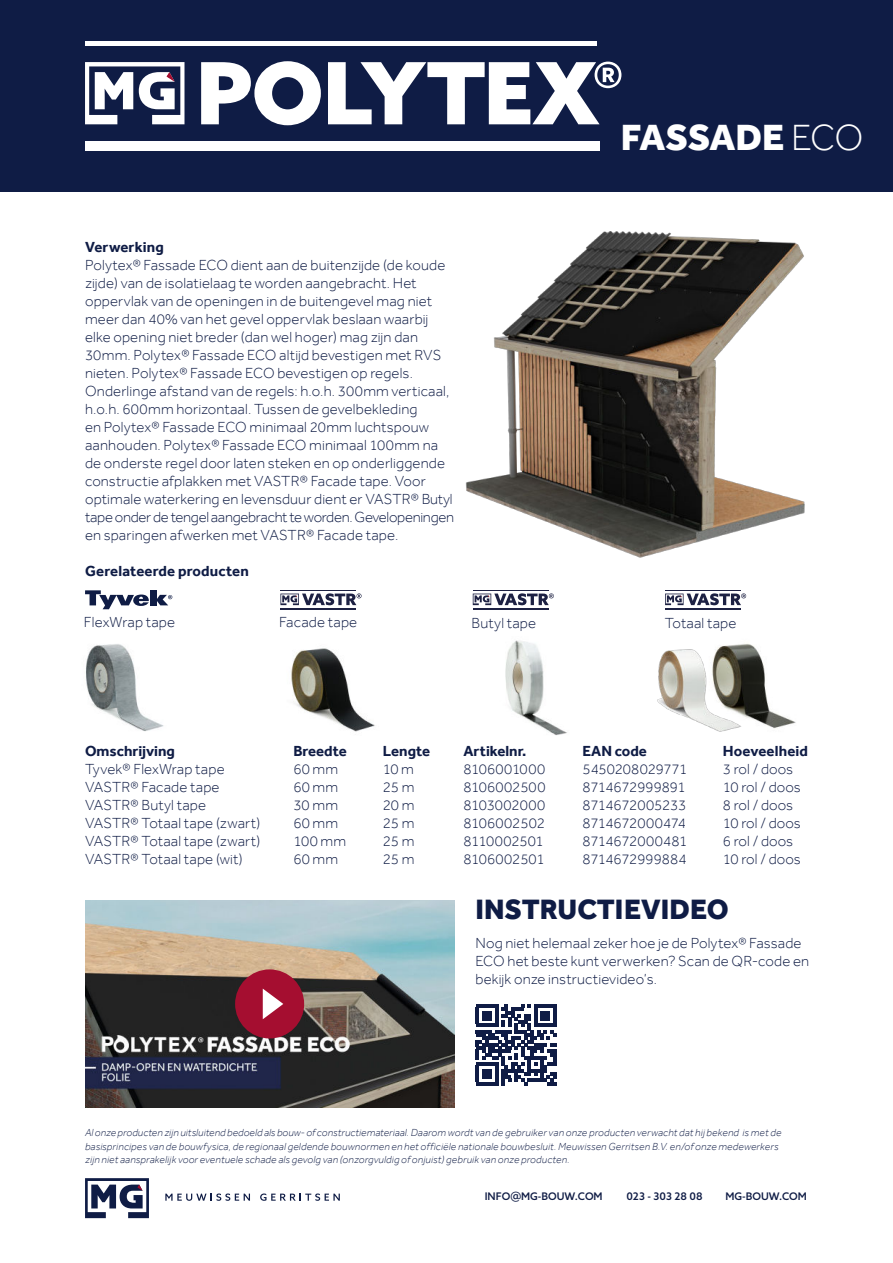
<style>
.page{position:relative;width:893px;height:1263px;background:#fff}
.page>*{position:absolute;margin:0;border:0;box-sizing:border-box;transform-origin:0 0}
.t1{font:800 37.5px "Effra";color:#fff}
.t2{font:800 28.8px "Effra";color:#0f1c45}
.t3{font:300 15px/18px "Effra";letter-spacing:.01em;color:#0f1c45}
.t4{font:700 15px "Effra";color:#0f1c45}
.t5{font:300 15px "Effra";letter-spacing:-.01em;color:#0f1c45}
.t6{font:300 15px "Effra";letter-spacing:-.02em;color:#0f1c45}
.t7{font:italic 300 10.5px/13.5px "Effra";letter-spacing:.02em;color:#0f1c45}
.t8{font:500 10.5px "Azo Sans";color:#0f1c45}
.s1{font-weight:300}
.s2{font-size:13.5px}
</style>
<div class="page">
<div style="left:0;top:0;width:893px;height:191px;background:#0f1c45"></div>
<div style="left:85px;top:141px;width:515px;height:9px;background:#fff"></div>
<hr style="left:85px;top:41px;width:511px;height:4px;background:#fff">
<svg style="left:201px;top:61px;width:120px;height:64px"></svg>
<svg style="left:328px;top:62px;width:293px;height:62px"></svg>
<svg style="left:85px;top:62px;width:99px;height:62px"></svg>
<svg style="left:280px;top:593px;width:82px;height:12px"></svg>
<hr style="left:280px;top:608px;width:76px;height:2px;background:#1d2143">
<hr style="left:280px;top:590px;width:76px;height:1px;background:#1d2143">
<svg style="left:85px;top:590px;width:64px;height:19px"></svg>
<div style="left:150px;top:590px;width:6px;height:15px;background:#0f1c45"></div>
<svg style="left:156px;top:595px;width:16px;height:10px"></svg>
<svg style="left:473px;top:593px;width:81px;height:12px"></svg>
<hr style="left:473px;top:608px;width:76px;height:2px;background:#1d2143">
<hr style="left:473px;top:590px;width:76px;height:1px;background:#1d2143">
<svg style="left:665px;top:593px;width:81px;height:12px"></svg>
<hr style="left:665px;top:608px;width:76px;height:2px;background:#1d2143">
<hr style="left:665px;top:590px;width:76px;height:1px;background:#1d2143">
<img style="left:465px;top:231px;width:340px;height:327px">
<img style="left:291px;top:648px;width:84px;height:84px">
<img style="left:505px;top:640px;width:62px;height:95px">
<img style="left:86px;top:644px;width:78px;height:87px">
<img style="left:746px;top:643px;width:50px;height:86px">
<img style="left:657px;top:644px;width:89px;height:88px">
<img style="left:85px;top:900px;width:369px;height:208px">
<svg style="left:476px;top:1004px;width:80px;height:81px"></svg>
<hr style="left:476px;top:1082px;width:22px;height:3px;background:#0f1c45">
<div style="left:482px;top:1069px;width:10px;height:10px;background:#0f1c45"></div>
<svg style="left:165px;top:1193px;width:85px;height:8px"></svg>
<svg style="left:260px;top:1193px;width:80px;height:8px"></svg>
<svg style="left:85px;top:1178px;width:64px;height:40px"></svg>
<div style="left:235px;top:969px;width:69px;height:69px;background:#a50e30;border-radius:50%"></div>
<svg style="left:263px;top:989px;width:20px;height:30px"></svg>
<h1 class="t1" style="left:621px;top:122px;width:244px">FASSADE <span class="s1">ECO</span></h1>
<p class="t4" style="left:85px;top:241px;width:80px">Verwerking</p>
<p class="t3" style="left:85px;top:256px;width:371px">Polytex® Fassade ECO dient aan de buitenzijde (de koude zijde) van de isolatielaag te worden aangebracht. Het oppervlak van de openingen in de buitengevel mag niet meer dan 40% van het gevel oppervlak be slaan waarbij elke opening niet breder (dan wel ho ger) mag zijn dan 30mm. Polytex® Fassade ECO altijd bevestigen met RVS nieten. Polytex® Fassade ECO bevestigen op regels.<br>Onderlinge afstand van de regels: h.o.h. 300mm verticaal, h.o.h. 600mm horizontaal. Tussen de gevelbekleding<br>en Polytex® Fassade ECO minimaal 20mm luchtspouw aanhouden. Polytex® Fassade ECO minimaal 100mm na de on derste regel door laten steken en op onderliggende constructie afplakken met VASTR® Facade tape. Voor optimale waterkering en levensduur dient er VASTR® Butyl tape onder de tengel aangebracht te worden. Gevelopeningen en sparingen afwerken met VASTR® Facade tape.</p>
<p class="t4" style="left:85px;top:565px;width:165px">Gerelateerde producten</p>
<p class="t3" style="left:84px;top:614px;width:93px">FlexWrap tape</p>
<p class="t3" style="left:279px;top:614px;width:80px">Facade tape</p>
<p class="t3" style="left:472px;top:615px;width:66px">Butyl tape</p>
<p class="t3" style="left:665px;top:614px;width:73px">Totaal tape</p>
<p class="t4" style="left:85px;top:742px;width:91px">Omschrijving</p>
<p class="t4" style="left:293px;top:745px;width:55px">Breedte</p>
<p class="t4" style="left:383px;top:745px;width:49px">Lengte</p>
<p class="t4" style="left:463px;top:745px;width:64px">Artikelnr.</p>
<p class="t4" style="left:583px;top:745px;width:66px">EAN code</p>
<p class="t4" style="left:723px;top:745px;width:87px">Hoeveelheid</p>
<p class="t3" style="left:85px;top:761px;width:141px">Tyvek® FlexWrap tape</p>
<p class="t3" style="left:293px;top:761px;width:46px">60 mm</p>
<p class="t3" style="left:383px;top:761px;width:33px">10 m</p>
<p class="t3" style="left:463px;top:761px;width:83px">8106001000</p>
<p class="t3" style="left:583px;top:761px;width:106px">5450208029771</p>
<p class="t3" style="left:723px;top:761px;width:72px">3 rol / doos</p>
<p class="t3" style="left:85px;top:778px;width:136px">VASTR® Facade tape</p>
<p class="t3" style="left:293px;top:779px;width:46px">60 mm</p>
<p class="t3" style="left:383px;top:779px;width:33px">25 m</p>
<p class="t3" style="left:463px;top:779px;width:84px">8106002500</p>
<p class="t5" style="left:583px;top:781px;width:105px">8714672999891</p>
<p class="t3" style="left:723px;top:779px;width:79px">10 rol / doos</p>
<p class="t3" style="left:85px;top:796px;width:123px">VASTR® Butyl tape</p>
<p class="t3" style="left:293px;top:797px;width:46px">30 mm</p>
<p class="t3" style="left:383px;top:797px;width:33px">20 m</p>
<p class="t3" style="left:463px;top:797px;width:83px">8103002000</p>
<p class="t6" style="left:583px;top:799px;width:105px">8714672005233</p>
<p class="t3" style="left:723px;top:797px;width:72px">8 rol / doos</p>
<p class="t3" style="left:85px;top:814px;width:177px">VASTR® Totaal tape (zwart)</p>
<p class="t3" style="left:293px;top:815px;width:46px">60 mm</p>
<p class="t3" style="left:383px;top:815px;width:33px">25 m</p>
<p class="t3" style="left:463px;top:815px;width:83px">8106002502</p>
<p class="t6" style="left:583px;top:817px;width:105px">8714672000474</p>
<p class="t3" style="left:723px;top:815px;width:79px">10 rol / doos</p>
<p class="t3" style="left:85px;top:832px;width:177px">VASTR® Totaal tape (zwart)</p>
<p class="t3" style="left:293px;top:833px;width:54px">100 mm</p>
<p class="t3" style="left:383px;top:833px;width:33px">25 m</p>
<p class="t5" style="left:463px;top:835px;width:82px">8110002501</p>
<p class="t5" style="left:583px;top:835px;width:106px">8714672000481</p>
<p class="t3" style="left:723px;top:833px;width:72px">6 rol / doos</p>
<p class="t3" style="left:85px;top:850px;width:159px">VASTR® Totaal tape (wit)</p>
<p class="t3" style="left:293px;top:851px;width:46px">60 mm</p>
<p class="t3" style="left:383px;top:851px;width:33px">25 m</p>
<p class="t3" style="left:463px;top:851px;width:83px">8106002501</p>
<p class="t3" style="left:583px;top:851px;width:105px">8714672999884</p>
<p class="t3" style="left:723px;top:851px;width:79px">10 rol / doos</p>
<h2 class="t2" style="left:475px;top:898px;width:255px">INSTRUCTIEVIDEO</h2>
<p class="t3" style="left:475px;top:935px;width:335px">Nog niet helemaal zeker hoe je de Polytex® Fassade<br>ECO het beste kunt verwerken? Scan de QR-code en bekijk onze instructievideo’s.</p>
<p class="t7" style="left:85px;top:1126px;width:698px">Al onze producten zijn uitsluitend bedoeld als bouw- of constructiemateriaal. Daarom wordt van de gebruiker van onze producten verwacht dat hij bekend is met de basisprincipes van de bouwfysica, de regionaal geldende bouwnormen en het officiële nationale bouwbesluit. Meuwissen Gerritsen B.V. en/of onze medewerkers zijn niet aansprakelijk voor eventuele schade als gevolg van (onzorgvuldig of onjuist) gebruik van onze producten.</p>
<p class="t8" style="left:485px;top:1193px;width:119px">INFO<span class="s2">@</span>MG-BOUW.COM</p>
<p class="t8" style="left:626px;top:1193px;width:78px">023 - 303 28 08</p>
<p class="t8" style="left:725px;top:1193px;width:83px">MG-BOUW.COM</p>
</div>
